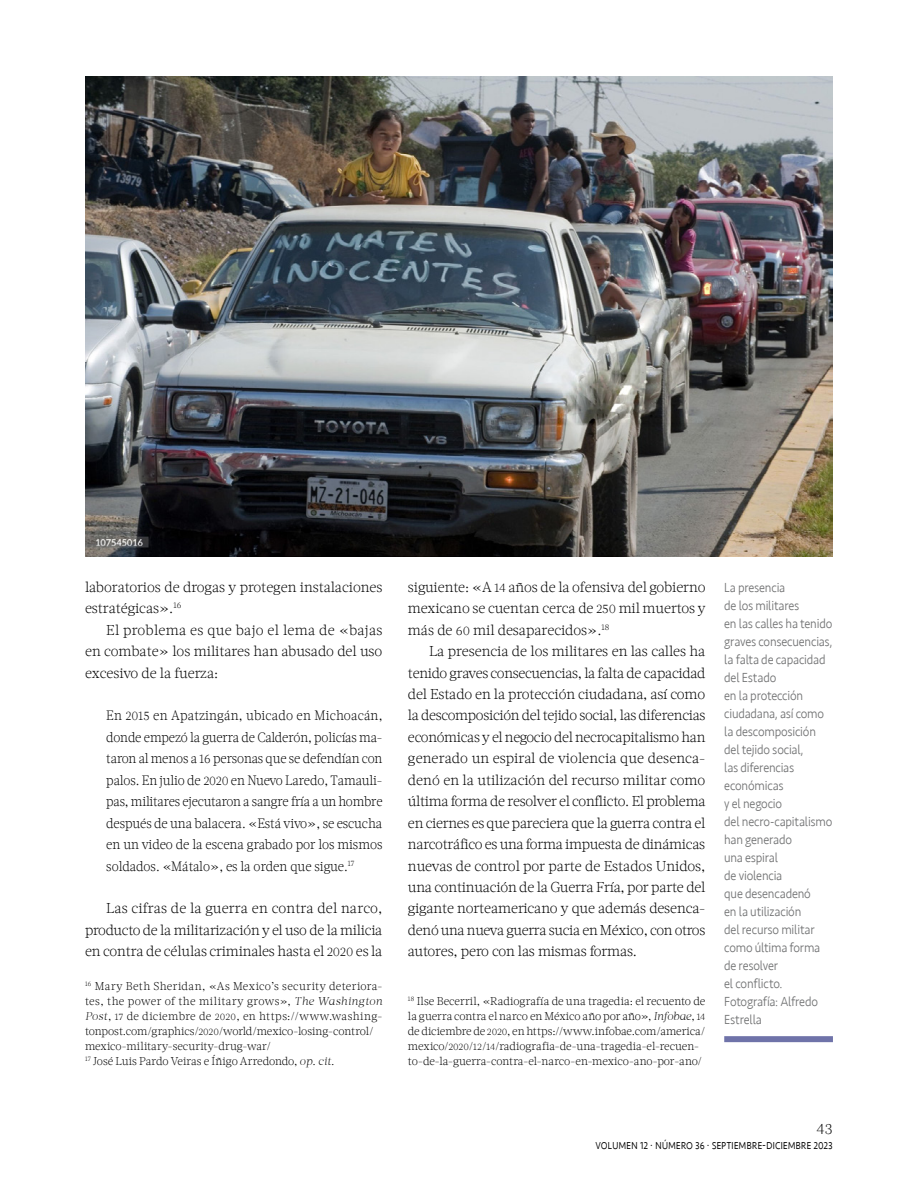
<style>
.page{position:relative;width:918px;height:1188px;background:#fff}
.page>*{position:absolute;margin:0;border:0;box-sizing:border-box;transform-origin:0 0}
.t1{font:300 15px "Acta W01";color:#000}
.t2{font:300 14.25px/21.5px "Acta W01";letter-spacing:-.01em;color:#000;text-align:justify}
.t3{font:300 13.5px/18px "Seravek";letter-spacing:-.015em;color:#707172;scale:.91 1}
.t4{font:300 13.5px/21.5px "Acta W01";letter-spacing:-.005em;color:#000;text-align:justify;scale:.95 1}
.t5{font:300 13.5px "Seravek";letter-spacing:-.015em;color:#000;scale:.8 1}
.t6{font:300 11.25px/15px "Acta W01";letter-spacing:.005em;color:#000}
.s1{font-size:12.45px}
.s2{font-style:italic}
.s3{font-size:9.45px}
</style>
<div class="page">
<div style="left:724px;top:1036px;width:109px;height:6px;background:#6f73a9"></div>
<img style="left:85px;top:77px;width:748px;height:479px">
<p class="t2" style="left:85px;top:576px;width:299px">laboratorios de drogas y protegen instalaciones estratégicas».<sup>16</sup></p>
<p class="t2" style="left:85px;top:619px;width:299px;text-indent:21px">El problema es que bajo el lema de «bajas en combate» los militares han abusado del uso excesivo de la fuerza:</p>
<p class="t4" style="left:106px;top:705px;width:292px">En <span class="s1">2015</span> en Apatzingán, ubicado en Michoacán, donde empezó la guerra de Calderón, policías ma&shy;taron al menos a <span class="s1">16</span> personas que se defendían con palos. En julio de <span class="s1">2020</span> en Nuevo Laredo, Tamauli&shy;pas, militares ejecutaron a sangre fría a un hombre después de una balacera. «Está vivo», se escucha en un video de la escena grabado por los mismos soldados. «Mátalo», es la orden que sigue.<sup>17</sup></p>
<p class="t2" style="left:85px;top:898px;width:299px;text-indent:21px">Las cifras de la guerra en contra del narco, producto de la militarización y el uso de la milicia en contra de células criminales hasta el <span class="s1">2020</span> es la</p>
<p class="t6" style="left:85px;top:978px;width:299px"><sup>16</sup> Mary Beth Sheridan, «As Mexico’s security deteriora&shy;tes, the power of the military grows», <span class="s2">The Washington Post</span>, <span class="s3">17</span> de diciembre de <span class="s3">2020</span>, en https://www.washing&shy;tonpost.com/graphics/<span class="s3">2020</span>/world/mexico-losing-control/ mexico-military-security-drug-war/<br><sup>17</sup> José Luis Pardo Veiras e Íñigo Arredondo, <span class="s2">op. cit.</span></p>
<p class="t2" style="left:408px;top:576px;width:299px">siguiente: «A <span class="s1">14</span> años de la ofensiva del gobierno mexicano se cuentan cerca de <span class="s1">250</span> mil muertos y más de <span class="s1">60</span> mil desaparecidos».<sup>18</sup></p>
<p class="t2" style="left:408px;top:640px;width:299px;text-indent:21px">La presencia de los militares en las calles ha tenido graves consecuencias, la falta de capacidad del Estado en la protección ciudadana, así como la descomposición del tejido social, las diferencias económicas y el negocio del necrocapitalismo han generado un espiral de violencia que desenca&shy;denó en la utilización del recurso militar como última forma de resolver el conflicto. El problema en ciernes es que pareciera que la guerra contra el narcotráfico es una forma impuesta de dinámicas nuevas de control por parte de Estados Unidos, una continuación de la Guerra Fría, por parte del gigante norteamericano y que además desenca&shy;denó una nueva guerra sucia en México, con otros autores, pero con las mismas formas.</p>
<p class="t6" style="left:408px;top:993px;width:299px"><sup>18</sup> Ilse Becerril, «Radiografía de una tragedia: el recuento de la guerra contra el narco en México año por año», <span class="s2">Infobae</span>, <span class="s3">14 </span>de diciembre de <span class="s3">2020</span>, en https://www.infobae.com/america/ mexico/<span class="s3">2020</span>/<span class="s3">12</span>/<span class="s3">14</span>/radiografia-de-una-tragedia-el-recuen&shy;to-de-la-guerra-contra-el-narco-en-mexico-ano-por-ano/</p>
<p class="t3" style="left:724px;top:579px;width:120px">La presencia<br>de los militares<br>en las calles ha tenido graves consecuencias, la falta de capacidad del Estado<br>en la protección ciudadana, así como la descomposición del tejido social,<br>las diferencias económicas<br>y el negocio<br>del necro-capitalismo han generado<br>una espiral<br>de violencia<br>que desencadenó<br>en la utilización<br>del recurso militar como última forma de resolver<br>el conflicto.<br>Fotografía: Alfredo<br>Estrella</p>
<p class="t1" style="left:817px;top:1120px;width:18px">43</p>
<p class="t5" style="left:596px;top:1137px;width:298px">volumen 12 · número 36 · septiembre-diciembre 2023</p>
</div>
